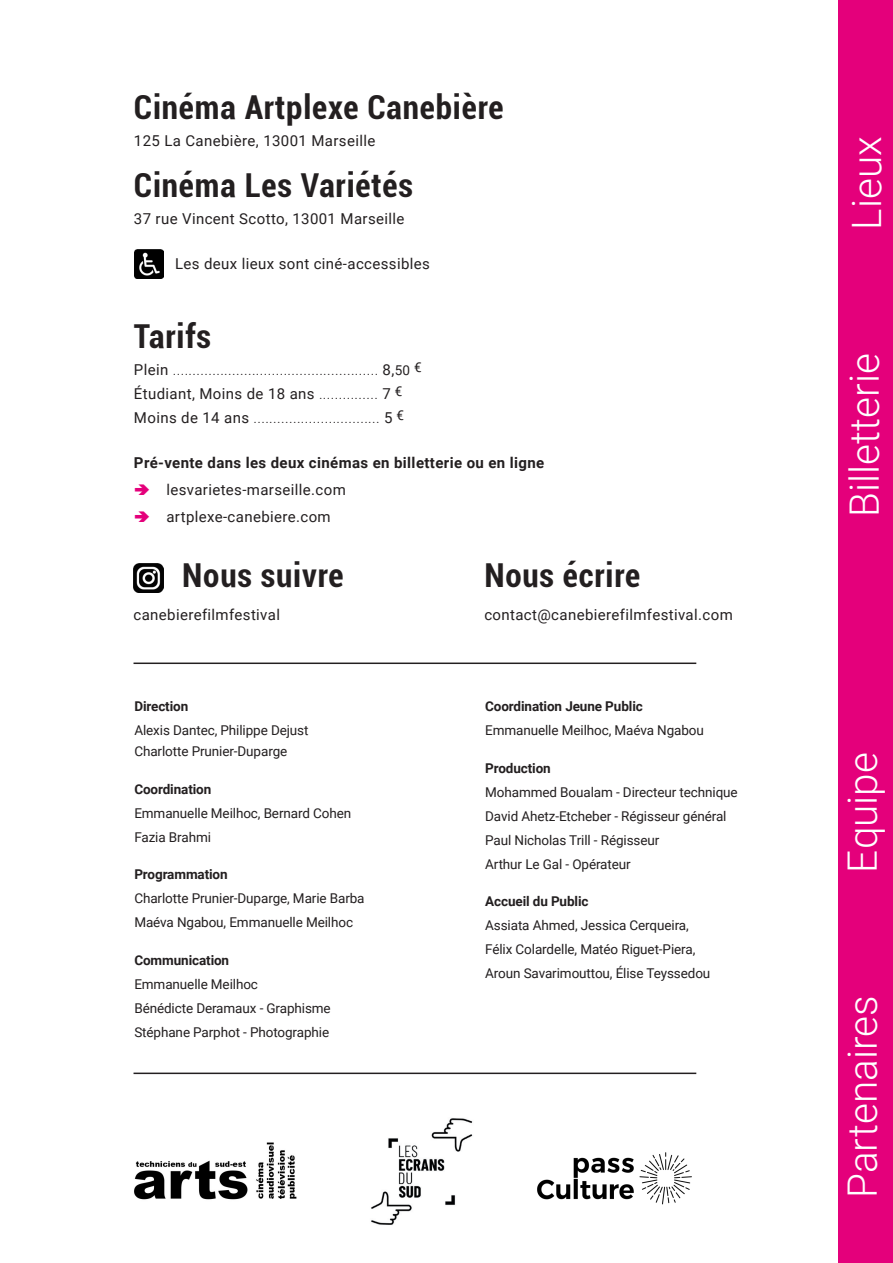
<style>
.page{position:relative;width:893px;height:1263px;background:#fff}
.page>*{position:absolute;margin:0;border:0;box-sizing:border-box;transform-origin:0 0}
.t1{font:300 40.5px "Roboto";color:#fff}
.t2{font:700 condensed 33px "Roboto";letter-spacing:.025em;color:#231f20}
.t3{font:15px "Roboto";letter-spacing:.025em;color:#231f20}
.t4{font:300 15px "Roboto";color:#231f20}
.t5{font:700 15px "Roboto";letter-spacing:.025em;color:#231f20}
.t6{font:13.5px "Roboto";letter-spacing:-.01em;color:#231f20}
.t7{font:700 13.5px "Roboto";letter-spacing:-.01em;color:#231f20}
.s1{font-weight:400}
.s2{font-weight:400;font-size:13.5px}
.s3{font-weight:300}
</style>
<div class="page">
<div style="left:839px;top:0;width:54px;height:1263px;background:#e4007b"></div>
<img style="left:134px;top:564px;width:29px;height:29px">
<img style="left:135px;top:249px;width:28px;height:29px">
<hr style="left:134px;top:662px;width:562px;height:2px;background:#231f20">
<hr style="left:134px;top:1072px;width:562px;height:2px;background:#231f20">
<img style="left:134px;top:1142px;width:163px;height:58px">
<img style="left:537px;top:1152px;width:155px;height:53px">
<img style="left:371px;top:1118px;width:102px;height:107px">
<p class="t2" style="left:134px;top:84px;width:371px">Cinéma Artplexe Canebière</p>
<p class="t3" style="left:134px;top:131px;width:243px">125 La Canebière, 13001 Marseille</p>
<p class="t2" style="left:134px;top:162px;width:280px">Cinéma Les Variétés</p>
<p class="t3" style="left:134px;top:209px;width:272px">37 rue Vincent Scotto, 13001 Marseille</p>
<p class="t3" style="left:175px;top:253px;width:256px">Les deux lieux sont ciné-accessibles</p>
<p class="t2" style="left:134px;top:313px;width:79px">Tarifs</p>
<p class="t4" style="left:134px;top:359px;width:289px"><span class="s1">Plein</span> .................................................... <span class="s1">8,</span><span class="s2">50 </span><sup>€</sup></p>
<p class="t3" style="left:134px;top:383px;width:270px">Étudiant, Moins de 18 ans <span class="s3">...............</span> 7 <sup>€</sup></p>
<p class="t4" style="left:134px;top:407px;width:272px"><span class="s1">Moins de 14 ans</span> ................................ <span class="s1">5</span> <sup>€</sup></p>
<p class="t5" style="left:134px;top:452px;width:412px">Pré-vente dans les deux cinémas en billetterie ou en ligne</p>
<p class="t3" style="left:166px;top:479px;width:181px">lesvarietes-marseille.com</p>
<p class="t3" style="left:166px;top:506px;width:166px">artplexe-canebiere.com</p>
<p class="t2" style="left:182px;top:552px;width:163px">Nous suivre</p>
<p class="t3" style="left:134px;top:604px;width:148px">canebierefilmfestival</p>
<p class="t7" style="left:134px;top:697px;width:55px">Direction</p>
<p class="t6" style="left:134px;top:721px;width:176px">Alexis Dantec, Philippe Dejust</p>
<p class="t6" style="left:134px;top:742px;width:154px">Charlotte Prunier-Duparge</p>
<p class="t7" style="left:134px;top:779px;width:78px">Coordination</p>
<p class="t6" style="left:134px;top:803px;width:218px">Emmanuelle Meilhoc, Bernard Cohen</p>
<p class="t6" style="left:134px;top:827px;width:78px">Fazia Brahmi</p>
<p class="t7" style="left:134px;top:865px;width:95px">Programmation</p>
<p class="t6" style="left:134px;top:889px;width:232px">Charlotte Prunier-Duparge, Marie Barba</p>
<p class="t6" style="left:134px;top:913px;width:220px">Maéva Ngabou, Emmanuelle Meilhoc</p>
<p class="t7" style="left:134px;top:950px;width:96px">Communication</p>
<p class="t6" style="left:134px;top:974px;width:125px">Emmanuelle Meilhoc</p>
<p class="t6" style="left:134px;top:998px;width:198px">Bénédicte Deramaux - Graphisme</p>
<p class="t6" style="left:134px;top:1022px;width:196px">Stéphane Parphot - Photographie</p>
<p class="t2" style="left:484px;top:552px;width:158px">Nous écrire</p>
<p class="t3" style="left:484px;top:604px;width:250px">contact@canebierefilmfestival.com</p>
<p class="t7" style="left:485px;top:697px;width:159px">Coordination Jeune Public</p>
<p class="t6" style="left:485px;top:721px;width:220px">Emmanuelle Meilhoc, Maéva Ngabou</p>
<p class="t7" style="left:485px;top:758px;width:67px">Production</p>
<p class="t6" style="left:485px;top:782px;width:254px">Mohammed Boualam - Directeur technique</p>
<p class="t6" style="left:485px;top:806px;width:243px">David Ahetz-Etcheber - Régisseur général</p>
<p class="t6" style="left:485px;top:830px;width:176px">Paul Nicholas Trill - Régisseur</p>
<p class="t6" style="left:485px;top:854px;width:147px">Arthur Le Gal - Opérateur</p>
<p class="t7" style="left:485px;top:892px;width:105px">Accueil du Public</p>
<p class="t6" style="left:485px;top:916px;width:205px">Assiata Ahmed, Jessica Cerqueira,</p>
<p class="t6" style="left:485px;top:940px;width:212px">Félix Colardelle, Matéo Riguet-Piera,</p>
<p class="t6" style="left:485px;top:964px;width:227px">Aroun Savarimouttou, Élise Teyssedou</p>
<p class="t1" style="left:838px;top:230px;width:95px;rotate:-90deg">Lieux</p>
<p class="t1" style="left:836px;top:517px;width:165px;rotate:-90deg">Billetterie</p>
<p class="t1" style="left:834px;top:872px;width:122px;rotate:-90deg">Equipe</p>
<p class="t1" style="left:834px;top:1198px;width:205px;rotate:-90deg">Partenaires</p>
</div>
